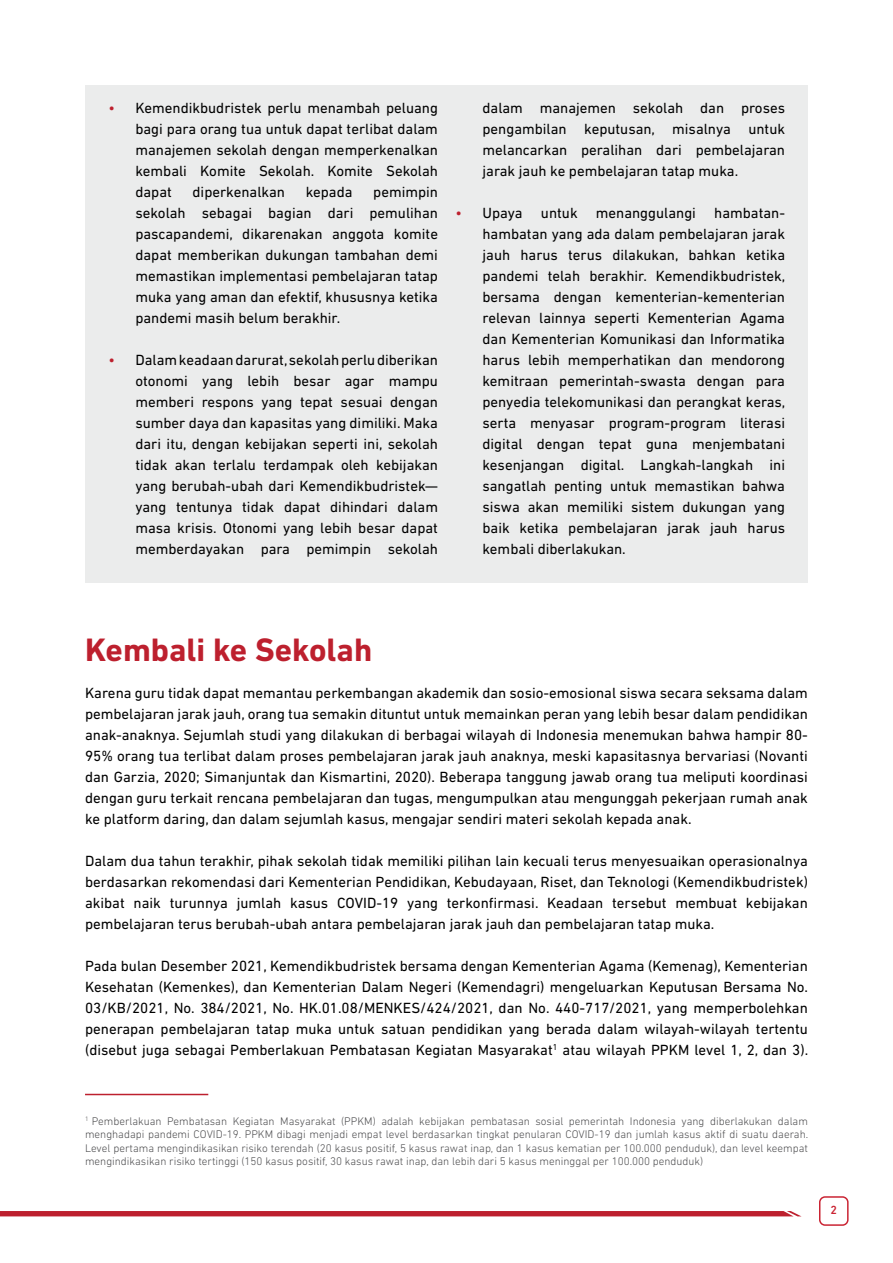
<style>
.page{position:relative;width:893px;height:1263px;background:#fff}
.page>*{position:absolute;margin:0;border:0;box-sizing:border-box;transform-origin:0 0}
.t1{font:700 33px "DIN Next LT Pro";color:#bd202e}
.t2{font:15px/21px "DIN Next LT Pro";color:#000;text-align:justify}
.t3{font:500 12px "DIN Next LT Pro";color:#ca2433}
.t4{font:300 11.25px/13.5px "DIN Next LT Pro";color:#4d4d4f;text-align:justify}
.s1{color:#bd202e}
</style>
<div class="page">
<div style="left:819px;top:1196px;width:30px;height:30px;border:2px solid #ca2433;border-radius:5px"></div>
<div style="left:0;top:1211px;width:801px;height:5px;background:#bd202e"></div>
<hr style="left:85px;top:1094px;width:123px;height:1px;background:#bd202e">
<div style="left:85px;top:85px;width:723px;height:498px;background:#ebecec"></div>
<p class="t2" style="left:135px;top:99px;width:304px;text-indent:-27px"><span class="s1">•</span> Kemendikbudristek perlu menambah peluang bagi para orang tua untuk dapat terlibat dalam manajemen sekolah dengan memperkenalkan kembali Komite Sekolah. Komite Sekolah dapat</p>
<p class="t2" style="left:135px;top:183px;width:304px;text-indent:238px">pemimpin sekolah sebagai bagian dari pemulihan pascapandemi, dikarenakan anggota komite dapat memberikan dukungan tambahan demi memastikan implementasi pembelajaran tatap muka yang aman dan efektif, khususnya ketika pandemi masih belum berakhir.</p>
<p class="t2" style="left:135px;top:351px;width:304px;text-indent:-27px"><span class="s1">•</span> Dalam keadaan darurat, sekolah perlu diberikan otonomi yang lebih besar agar mampu memberi respons yang tepat sesuai dengan sumber daya dan kapasitas yang dimiliki. Maka dari itu, dengan kebijakan seperti ini, sekolah tidak akan terlalu terdampak oleh kebijakan yang berubah-ubah dari Kemendikbudristek— yang tentunya tidak dapat dihindari dalam masa krisis. Otonomi yang lebih besar dapat memberdayakan para pemimpin sekolah</p>
<p class="t2" style="left:193px;top:183px;width:94px">diperkenalkan</p>
<p class="t2" style="left:306px;top:183px;width:48px">kepada</p>
<p class="t2" style="left:482px;top:99px;width:304px">dalam manajemen sekolah dan proses pengambilan keputusan, misalnya untuk melancarkan peralihan dari pembelajaran jarak jauh ke pembelajaran tatap muka.</p>
<p class="t2" style="left:482px;top:204px;width:304px;text-indent:-27px"><span class="s1">•</span> Upaya untuk menanggulangi hambatan&shy;hambatan yang ada dalam pembelajaran jarak jauh harus terus dilakukan, bahkan ketika pandemi telah berakhir. Kemendikbudristek, bersama dengan kementerian-kementerian relevan lainnya seperti Kementerian Agama dan Kementerian Komunikasi dan Informatika harus lebih memperhatikan dan mendorong kemitraan pemerintah-swasta dengan para penyedia telekomunikasi dan perangkat keras, serta menyasar program-program literasi digital dengan tepat guna menjembatani kesenjangan digital. Langkah-langkah ini sangatlah penting untuk memastikan bahwa siswa akan memiliki sistem dukungan yang baik ketika pembelajaran jarak jauh harus kembali diberlakukan.</p>
<h1 class="t1" style="left:85px;top:636px;width:289px">Kembali ke Sekolah</h1>
<p class="t2" style="left:85px;top:683px;width:724px">Karena guru tidak dapat memantau perkembangan akademik dan sosio-emosional siswa secara seksama dalam pembelajaran jarak jauh, orang tua semakin dituntut untuk memainkan peran yang lebih besar dalam pendidikan anak-anaknya. Sejumlah studi yang dilakukan di berbagai wilayah di Indonesia menemukan bahwa hampir 80- 95% orang tua terlibat dalam proses pembelajaran jarak jauh anaknya, meski kapasitasnya bervariasi (Novanti dan Garzia, 2020; Simanjuntak dan Kismartini, 2020). Beberapa tanggung jawab orang tua meliputi koordinasi dengan guru terkait rencana pembelajaran dan tugas, mengumpulkan atau mengunggah pekerjaan rumah anak ke platform daring, dan dalam sejumlah kasus, mengajar sendiri materi sekolah kepada anak.</p>
<p class="t2" style="left:85px;top:851px;width:724px">Dalam dua tahun terakhir, pihak sekolah tidak memiliki pilihan lain kecuali terus menyesuaikan operasionalnya berdasarkan rekomendasi dari Kementerian Pendidikan, Kebudayaan, Riset, dan Teknologi (Kemendikbudristek) akibat naik turunnya jumlah kasus COVID-19 yang terkonfirmasi. Keadaan tersebut membuat kebijakan pembelajaran terus berubah-ubah antara pembelajaran jarak jauh dan pembelajaran tatap muka.</p>
<p class="t2" style="left:85px;top:956px;width:725px">Pada bulan Desember 2021, Kemendikbudristek bersama dengan Kementerian Agama (Kemenag), Kementerian Kesehatan (Kemenkes), dan Kementerian Dalam Negeri (Kemendagri) mengeluarkan Keputusan Bersama No.<br>03/KB/2021, No. 384/2021, No. HK.01.08/MENKES/424/2021, dan No. 440-717/2021, yang memperbolehkan penerapan pembelajaran tatap muka untuk satuan pendidikan yang berada dalam wilayah-wilayah tertentu (disebut juga sebagai Pemberlakuan Pembatasan Kegiatan Masyarakat<sup>1</sup> atau wilayah PPKM level 1, 2, dan 3).</p>
<p class="t4" style="left:85px;top:1115px;width:725px"><sup>1</sup> Pemberlakuan Pembatasan Kegiatan Masyarakat (PPKM) adalah kebijakan pembatasan sosial pemerintah Indonesia yang diberlakukan dalam menghadapi pandemi COVID-19. PPKM dibagi menjadi empat level berdasarkan tingkat penularan COVID-19 dan jumlah kasus aktif di suatu daerah.<br>Level pertama mengindikasikan risiko terendah (20 kasus positif, 5 kasus rawat inap, dan 1 kasus kematian per 100.000 penduduk), dan level keempat mengindikasikan risiko tertinggi (150 kasus positif, 30 kasus rawat inap, dan lebih dari 5 kasus meninggal per 100.000 penduduk)</p>
<p class="t3" style="left:830px;top:1205px;width:8px">2</p>
</div>
